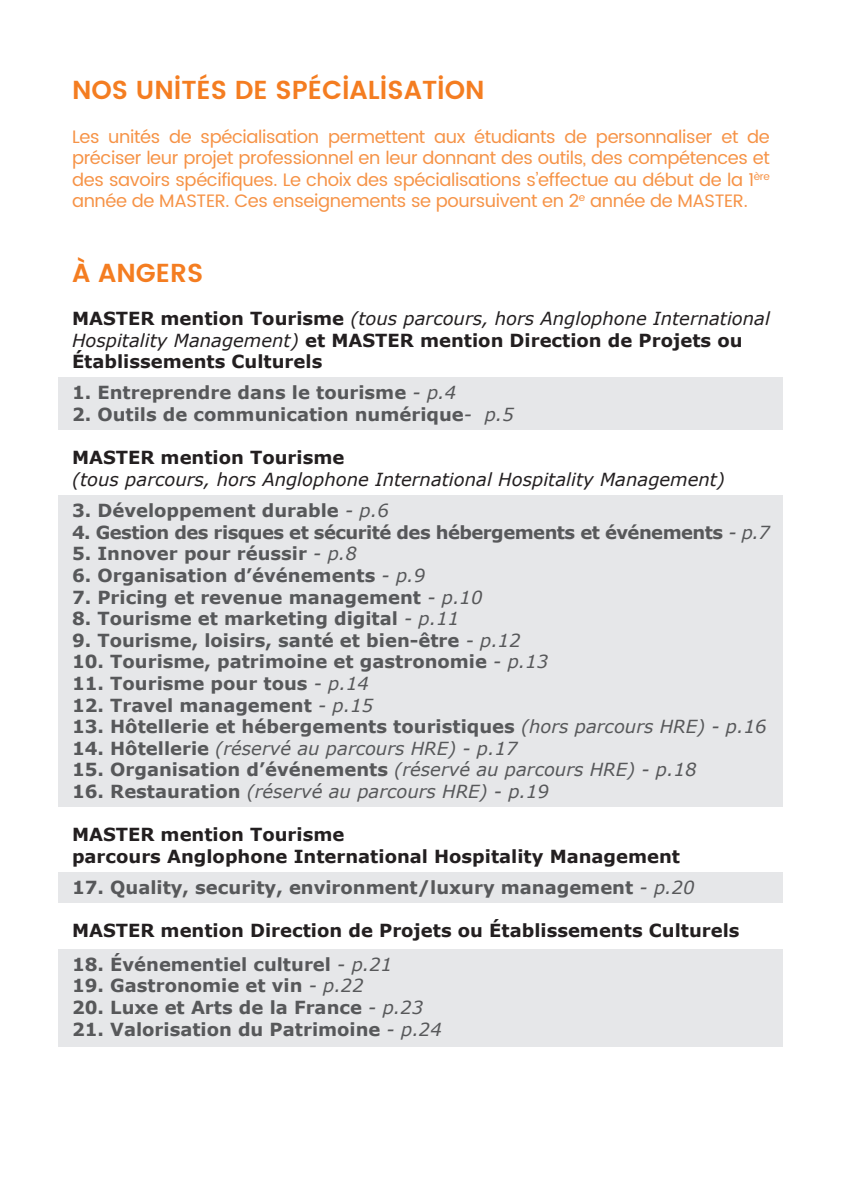
<style>
.page{position:relative;width:842px;height:1191px;background:#fff}
.page>*{position:absolute;margin:0;border:0;box-sizing:border-box;transform-origin:0 0}
.t1{font:700 26px "UA Poppins Titre";color:#f47d21}
.t2{font:700 18px "Verdana";color:#57585a}
.t3{font:700 18px/21.6px "Verdana";color:#231f20}
.t4{font:18px/21.6px "UA Poppins Texte";letter-spacing:-.02em;color:#f69347;text-align:justify}
.t5{font:italic 18px "Verdana";color:#57585a}
.t6{font:italic 18px "Verdana";color:#231f20}
.t7{font:700 18px "Verdana";letter-spacing:-.03em;color:#57585a}
.s1{font-weight:400;font-style:italic}
.s2{font-weight:700;font-style:normal}
</style>
<div class="page">
<div style="left:59px;top:949px;width:724px;height:97px;background:#e6e7e9"></div>
<div style="left:59px;top:377px;width:724px;height:52px;background:#e6e7e9"></div>
<div style="left:59px;top:495px;width:724px;height:311px;background:#e6e7e9"></div>
<div style="left:59px;top:872px;width:724px;height:31px;background:#e6e7e9"></div>
<p class="t1" style="left:72px;top:74px;width:414px">NOS UNITÉS DE SPÉCIALISATION</p>
<p class="t4" style="left:72px;top:126px;width:699px">Les unités de spécialisation permettent aux étudiants de personnaliser et de préciser leur projet professionnel en leur donnant des outils, des compétences et des savoirs spécifiques. Le choix des spécialisations s’effectue au début de la 1<sup>ère </sup>année de MASTER. Ces enseignements se poursuivent en 2<sup>e</sup> année de MASTER.</p>
<p class="t1" style="left:72px;top:256px;width:133px">À ANGERS</p>
<p class="t3" style="left:72px;top:308px;width:699px">MASTER mention Tourisme <span class="s1">(tous parcours, hors Anglophone International<br>Hospitality Management)</span> et MASTER mention Direction de Projets ou<br>Établissements Culturels</p>
<p class="t2" style="left:72px;top:381px;width:386px">1. Entreprendre dans le tourisme <span class="s1">- p.4</span></p>
<p class="t2" style="left:72px;top:403px;width:443px">2. Outils de communication numérique<span class="s1">- p.5</span></p>
<p class="t3" style="left:72px;top:447px;width:274px">MASTER mention Tourisme</p>
<p class="t6" style="left:72px;top:468px;width:655px">(tous parcours, hors Anglophone International Hospitality Management)</p>
<p class="t2" style="left:72px;top:499px;width:318px">3. Développement durable <span class="s1">- p.6</span></p>
<p class="t7" style="left:72px;top:520px;width:699px">4. Gestion des risques et sécurité des hébergements et événements <span class="s1">- p.7</span></p>
<p class="t2" style="left:72px;top:542px;width:286px">5. Innover pour réussir <span class="s1">- p.8</span></p>
<p class="t2" style="left:72px;top:563px;width:355px">6. Organisation d’événements <span class="s1">- p.9</span></p>
<p class="t2" style="left:72px;top:585px;width:412px">7. Pricing et revenue management <span class="s1">- p.10</span></p>
<p class="t2" style="left:72px;top:607px;width:389px">8. Tourisme et marketing digital <span class="s1">- p.11</span></p>
<p class="t2" style="left:72px;top:628px;width:450px">9. Tourisme, loisirs, santé et bien-être <span class="s1">- p.12</span></p>
<p class="t2" style="left:72px;top:650px;width:478px">10. Tourisme, patrimoine et gastronomie <span class="s1">- p.13</span></p>
<p class="t2" style="left:72px;top:671px;width:298px">11. Tourisme pour tous <span class="s1">- p.14</span></p>
<p class="t2" style="left:72px;top:693px;width:303px">12. Travel management <span class="s1">- p.15</span></p>
<p class="t2" style="left:72px;top:715px;width:696px">13. Hôtellerie et hébergements touristiques <span class="s1">(hors parcours HRE) - p.16</span></p>
<p class="t5" style="left:72px;top:737px;width:447px"><span class="s2">14. Hôtellerie</span> (réservé au parcours HRE) - p.17</p>
<p class="t2" style="left:72px;top:758px;width:626px">15. Organisation d’événements <span class="s1">(réservé au parcours HRE) - p.18</span></p>
<p class="t5" style="left:72px;top:780px;width:478px"><span class="s2">16. Restauration</span> (réservé au parcours HRE) - p.19</p>
<p class="t3" style="left:72px;top:824px;width:274px">MASTER mention Tourisme</p>
<p class="t3" style="left:72px;top:845px;width:610px">parcours Anglophone International Hospitality Management</p>
<p class="t2" style="left:72px;top:875px;width:624px">17. Quality, security, environment/luxury management <span class="s1">- p.20</span></p>
<p class="t3" style="left:72px;top:920px;width:669px">MASTER mention Direction de Projets ou Établissements Culturels</p>
<p class="t2" style="left:72px;top:952px;width:322px">18. Événementiel culturel <span class="s1">- p.21</span></p>
<p class="t2" style="left:72px;top:974px;width:293px">19. Gastronomie et vin <span class="s1">- p.22</span></p>
<p class="t2" style="left:72px;top:995px;width:353px">20. Luxe et Arts de la France <span class="s1">- p.23</span></p>
<p class="t2" style="left:72px;top:1017px;width:371px">21. Valorisation du Patrimoine <span class="s1">- p.24</span></p>
</div>
